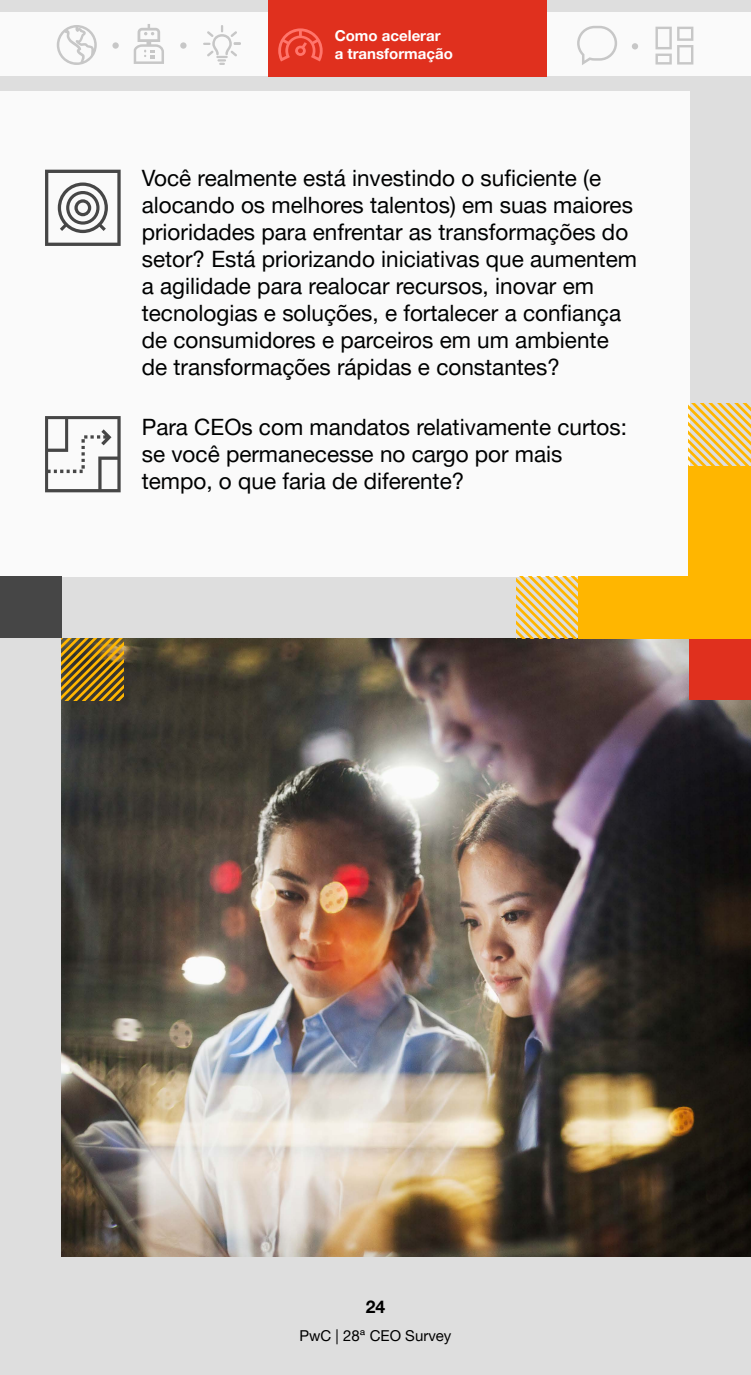
<style>
.page{position:relative;width:751px;height:1375px;background:#fff}
.page>*{position:absolute;margin:0;border:0;box-sizing:border-box;transform-origin:0 0}
.t1{font:22.5px/27px "Helvetica Neue LT Pro";color:#000101}
.t2{font:700 17.5px "Helvetica Neue LT Pro";color:#000}
.t3{font:700 15px/18px "Helvetica Neue LT Pro";color:#fff}
.t4{font:15px "Helvetica Neue LT Pro";color:#000}
</style>
<div class="page">
<div style="left:0;top:0;width:750px;height:1375px;background:#dedede"></div>
<div style="left:0;top:91px;width:688px;height:486px;background:#fafafa"></div>
<img style="left:62px;top:638px;width:688px;height:618px">
<div style="left:689px;top:639px;width:61px;height:61px;background:#e0301e"></div>
<div style="left:0;top:576px;width:62px;height:62px;background:#464646"></div>
<div style="left:578px;top:576px;width:172px;height:63px;background:#ffb600"></div>
<div style="left:688px;top:466px;width:62px;height:173px;background:#ffb600"></div>
<svg style="left:515px;top:576px;width:63px;height:63px"></svg>
<svg style="left:688px;top:404px;width:62px;height:62px"></svg>
<svg style="left:62px;top:639px;width:61px;height:61px;background:#97741c"></svg>
<svg style="left:45px;top:170px;width:75px;height:76px"></svg>
<svg style="left:45px;top:416px;width:75px;height:76px"></svg>
<div style="left:0;top:13px;width:750px;height:63px;background:#fafafa"></div>
<div style="left:268px;top:0;width:278px;height:76px;background:#e0301e"></div>
<svg style="left:278px;top:28px;width:44px;height:34px"></svg>
<div style="left:180px;top:42px;width:6px;height:7px;background:#c7c7c7;border-radius:50%"></div>
<div style="left:112px;top:42px;width:7px;height:7px;background:#c7c7c7;border-radius:50%"></div>
<svg style="left:57px;top:25px;width:40px;height:40px"></svg>
<svg style="left:134px;top:24px;width:30px;height:40px"></svg>
<svg style="left:203px;top:25px;width:38px;height:40px"></svg>
<svg style="left:655px;top:27px;width:38px;height:38px"></svg>
<div style="left:631px;top:43px;width:6px;height:7px;background:#c7c7c7;border-radius:50%"></div>
<svg style="left:577px;top:26px;width:39px;height:39px"></svg>
<p class="t3" style="left:334px;top:27px;width:120px">Como acelerar a transformação</p>
<p class="t1" style="left:142px;top:164px;width:496px">Você realmente está investindo o suficiente (e alocando os melhores talentos) em suas maiores prioridades para enfrentar as transformações do setor? Está priorizando iniciativas que aumentem a agilidade para realocar recursos, inovar em tecnologias e soluções, e fortalecer a confiança de consumidores e parceiros em um ambiente de transformações rápidas e constantes?</p>
<p class="t1" style="left:142px;top:413px;width:486px">Para CEOs com mandatos relativamente curtos: se você permanecesse no cargo por mais tempo, o que faria de diferente?</p>
<p class="t2" style="left:365px;top:1296px;width:21px">24</p>
<p class="t4" style="left:299px;top:1326px;width:153px">PwC | 28ª CEO Survey</p>
</div>
